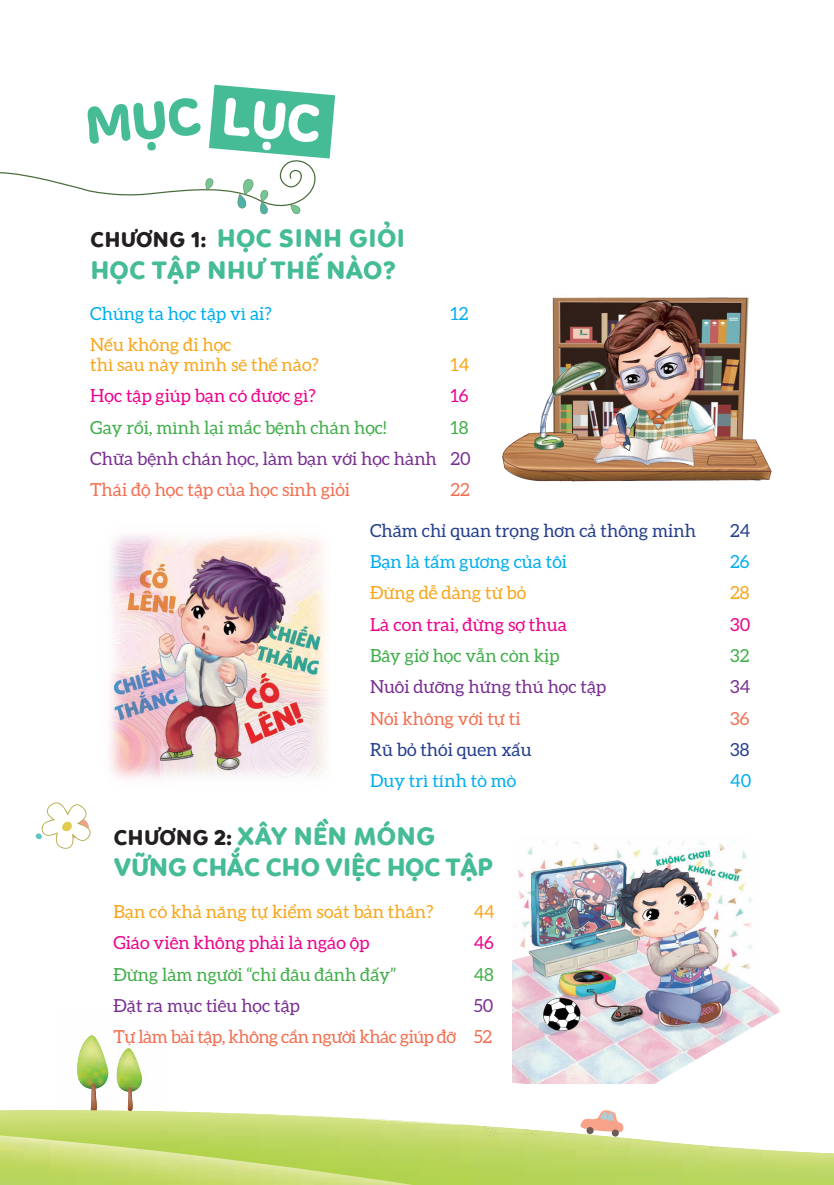
<style>
.page{position:relative;width:834px;height:1185px;background:#fff}
.page>*{position:absolute;margin:0;border:0;box-sizing:border-box;transform-origin:0 0}
.t1{font:800 26px "r 0 c 0 i Linotte";letter-spacing:.015em;color:#45bb96}
.t2{font:800 26px "r 0 c 0 i Linotte";letter-spacing:-.01em;color:#45bb96}
.t3{font:18px "SVN Aleo";color:#f9a51b}
.t4{font:18px "SVN Aleo";color:#40ae49}
.t5{font:18px "SVN Aleo";color:#793092}
.t6{font:18px "SVN Aleo";color:#ed028c}
.t7{font:18px "SVN Aleo";color:#00aeef}
.t8{font:18px "SVN Aleo";color:#253f8e}
.t9{font:18px "SVN Aleo";color:#f36f51}
.t10{font:18px "SVN Aleo";letter-spacing:-.025em;color:#f36f51}
.s1{font-size:22px;color:#231f20}
</style>
<div class="page">
<svg style="left:35px;top:802px;width:56px;height:47px"></svg>
<img style="left:502px;top:297px;width:270px;height:185px">
<img style="left:77px;top:1035px;width:31px;height:54px">
<img style="left:91px;top:1084px;width:6px;height:13px">
<img style="left:116px;top:1048px;width:26px;height:44px">
<img style="left:128px;top:1087px;width:5px;height:10px">
<img style="left:0;top:1110px;width:256px;height:4px">
<svg style="left:0;top:1114px;width:467px;height:11px;fill:#cfe07f"></svg>
<img style="left:0;top:1125px;width:833px;height:60px">
<img style="left:0;top:1135px;width:413px;height:50px">
<svg style="left:580px;top:1110px;width:43px;height:24px"></svg>
<img style="left:109px;top:534px;width:219px;height:245px">
<img style="left:512px;top:841px;width:268px;height:243px">
<svg style="left:0;top:85px;width:335px;height:130px"></svg>
<p class="t1" style="left:91px;top:218px;width:316px"><span class="s1">CHƯƠNG 1:</span> HỌC SINH GIỎI</p>
<p class="t1" style="left:91px;top:249px;width:306px">HỌC TẬP NHƯ THẾ NÀO?</p>
<p class="t7" style="left:90px;top:301px;width:183px">Chúng ta học tập vì ai?</p>
<p class="t7" style="left:450px;top:301px;width:19px">12</p>
<p class="t3" style="left:90px;top:333px;width:143px">Nếu không đi học</p>
<p class="t3" style="left:90px;top:353px;width:230px">thì sau này mình sẽ thế nào?</p>
<p class="t3" style="left:450px;top:353px;width:20px">14</p>
<p class="t6" style="left:90px;top:384px;width:227px">Học tập giúp bạn có được gì?</p>
<p class="t6" style="left:450px;top:384px;width:20px">16</p>
<p class="t4" style="left:90px;top:415px;width:298px">Gay rồi, mình lại mắc bệnh chán học!</p>
<p class="t4" style="left:450px;top:415px;width:20px">18</p>
<p class="t5" style="left:90px;top:447px;width:382px">Chữa bệnh chán học, làm bạn với học hành 20</p>
<p class="t9" style="left:90px;top:478px;width:261px">Thái độ học tập của học sinh giỏi</p>
<p class="t9" style="left:450px;top:478px;width:21px">22</p>
<p class="t8" style="left:370px;top:518px;width:327px">Chăm chỉ quan trọng hơn cả thông minh</p>
<p class="t8" style="left:730px;top:518px;width:22px">24</p>
<p class="t7" style="left:370px;top:550px;width:198px">Bạn là tấm gương của tôi</p>
<p class="t7" style="left:730px;top:550px;width:21px">26</p>
<p class="t3" style="left:370px;top:581px;width:158px">Đừng dễ dàng từ bỏ</p>
<p class="t3" style="left:730px;top:581px;width:21px">28</p>
<p class="t6" style="left:370px;top:612px;width:198px">Là con trai, đừng sợ thua</p>
<p class="t6" style="left:730px;top:612px;width:22px">30</p>
<p class="t4" style="left:370px;top:644px;width:191px">Bây giờ học vẫn còn kịp</p>
<p class="t4" style="left:730px;top:644px;width:21px">32</p>
<p class="t5" style="left:370px;top:675px;width:237px">Nuôi dưỡng hứng thú học tập</p>
<p class="t5" style="left:730px;top:675px;width:22px">34</p>
<p class="t9" style="left:370px;top:706px;width:152px">Nói không với tự ti</p>
<p class="t9" style="left:730px;top:706px;width:21px">36</p>
<p class="t8" style="left:370px;top:738px;width:163px">Rũ bỏ thói quen xấu</p>
<p class="t8" style="left:730px;top:738px;width:21px">38</p>
<p class="t7" style="left:370px;top:769px;width:148px">Duy trì tính tò mò</p>
<p class="t7" style="left:730px;top:769px;width:23px">40</p>
<p class="t1" style="left:114px;top:815px;width:323px"><span class="s1">CHƯƠNG 2:</span> XÂY NỀN MÓNG</p>
<p class="t2" style="left:114px;top:846px;width:380px">VỮNG CHẮC CHO VIỆC HỌC TẬP</p>
<p class="t3" style="left:113px;top:900px;width:321px">Bạn có khả năng tự kiểm soát bản thân?</p>
<p class="t3" style="left:473px;top:900px;width:23px">44</p>
<p class="t6" style="left:113px;top:931px;width:257px">Giáo viên không phải là ngáo ộp</p>
<p class="t6" style="left:473px;top:931px;width:22px">46</p>
<p class="t4" style="left:113px;top:962px;width:284px">Đừng làm người “chỉ đâu đánh đấy”</p>
<p class="t4" style="left:473px;top:962px;width:22px">48</p>
<p class="t5" style="left:113px;top:994px;width:188px">Đặt ra mục tiêu học tập</p>
<p class="t5" style="left:473px;top:994px;width:21px">50</p>
<p class="t10" style="left:113px;top:1025px;width:380px">Tự làm bài tập, không cần người khác giúp đỡ 52</p>
</div>
